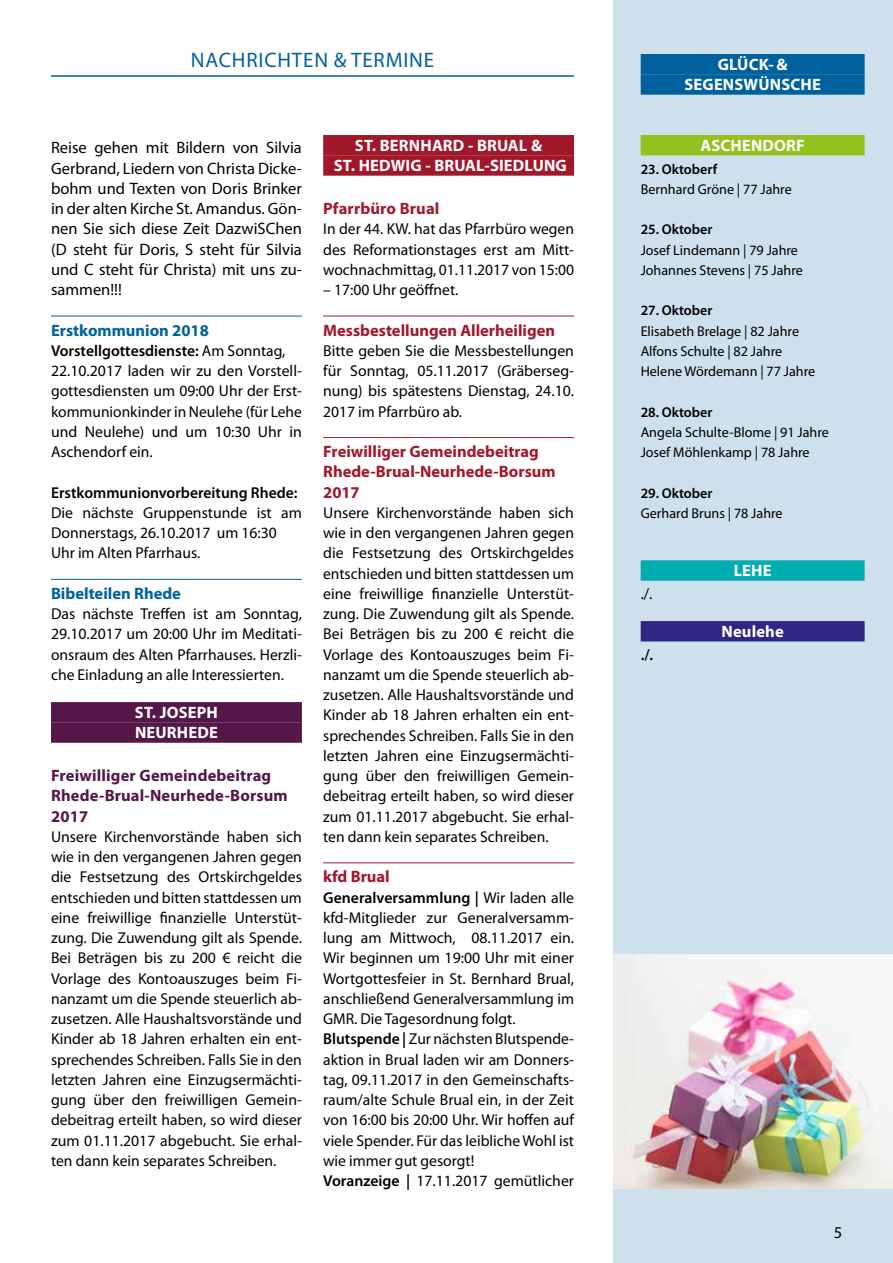
<style>
.page{position:relative;width:893px;height:1263px;background:#fff}
.page>*{position:absolute;margin:0;border:0;box-sizing:border-box;transform-origin:0 0}
.t1{font:21px "Myriad Pro";letter-spacing:.04em;color:#00619d}
.t2{font:16.5px/20.2px "Myriad Pro";color:#000;text-align:justify}
.t3{font:700 16.5px/20.2px "Myriad Pro";color:#a1182b}
.t4{font:700 16.5px/20.2px "Myriad Pro";letter-spacing:.01em;color:#fff;text-align:center}
.t5{font:700 16.5px/20.2px "Myriad Pro";letter-spacing:.01em;color:#541747}
.t6{font:700 16.5px "Myriad Pro";color:#00619d}
.t7{font:15.75px/20.2px "Myriad Pro";color:#000;text-align:justify}
.t8{font:600 15.75px "Myriad Pro";color:#000}
.t9{font:14.25px/20.2px "Myriad Pro";color:#000}
.t10{font:600 14.25px "Myriad Pro";color:#000}
.s1{font-weight:600}
</style>
<div class="page">
<div style="left:613px;top:0;width:280px;height:1263px;background:#cde0eb"></div>
<hr style="left:51px;top:316px;width:251px;height:1px;background:#00619d">
<hr style="left:51px;top:579px;width:251px;height:1px;background:#00619d">
<div style="left:51px;top:702px;width:251px;height:20px;background:#541747"></div>
<div style="left:51px;top:722px;width:251px;height:21px;background:#541747"></div>
<div style="left:323px;top:135px;width:251px;height:20px;background:#a1182b"></div>
<div style="left:323px;top:155px;width:251px;height:21px;background:#a1182b"></div>
<hr style="left:323px;top:316px;width:251px;height:1px;background:#a1182b">
<hr style="left:323px;top:437px;width:251px;height:1px;background:#a1182b">
<hr style="left:323px;top:862px;width:251px;height:1px;background:#a1182b">
<hr style="left:51px;top:75px;width:523px;height:2px;background:#00619d">
<div style="left:641px;top:54px;width:224px;height:20px;background:#00619d"></div>
<div style="left:641px;top:74px;width:224px;height:21px;background:#00619d"></div>
<div style="left:641px;top:135px;width:224px;height:20px;background:#95c11f"></div>
<div style="left:641px;top:560px;width:224px;height:21px;background:#00adb1"></div>
<div style="left:641px;top:621px;width:224px;height:20px;background:#312783"></div>
<img style="left:613px;top:955px;width:280px;height:233px">
<h1 class="t1" style="left:191px;top:47px;width:245px">NACHRICHTEN &amp; TERMINE</h1>
<p class="t4" style="left:684px;top:54px;width:138px">GLÜCK-&amp;<br>SEGENSWÜNSCHE</p>
<p class="t2" style="left:51px;top:137px;width:252px">Reise gehen mit Bildern von Silvia Gerbrand, Liedern von Christa Dicke&shy;bohm und Texten von Doris Brinker in der alten Kirche St. Amandus. Gön&shy;nen Sie sich diese Zeit DazwiSChen (D steht für Doris, S steht für Silvia und C steht für Christa) mit uns zu&shy;sammen!!!</p>
<p class="t6" style="left:51px;top:319px;width:159px">Erstkommunion 2018</p>
<p class="t7" style="left:51px;top:340px;width:252px;text-align:left"><span class="s1">Vorstellgottesdienste:</span> Am Sonntag, 22.10.2017 laden wir zu den Vorstell&shy;gottesdiensten um 09:00 Uhr der Erst&shy;kommunionkinder in Neulehe (für Lehe und Neulehe) und um 10:30 Uhr in Aschendorf ein.</p>
<p class="t8" style="left:51px;top:482px;width:248px">Erstkommunionvorbereitung Rhede:</p>
<p class="t7" style="left:51px;top:502px;width:252px;text-align:left">Die nächste Gruppenstunde ist am<br>Donnerstags, 26.10.2017 um 16:30<br>Uhr im Alten Pfarrhaus.</p>
<p class="t6" style="left:51px;top:582px;width:131px">Bibelteilen Rhede</p>
<p class="t7" style="left:51px;top:603px;width:252px">Das nächste Treffen ist am Sonntag, 29.10.2017 um 20:00 Uhr im Meditati&shy;onsraum des Alten Pfarrhauses. Herzli&shy;che Einladung an alle Interessierten.</p>
<p class="t4" style="left:135px;top:702px;width:84px;text-align:left">ST. JOSEPH<br>NEURHEDE</p>
<p class="t5" style="left:51px;top:765px;width:238px">Freiwilliger Gemeindebeitrag<br>Rhede-Brual-Neurhede-Borsum<br>2017</p>
<p class="t7" style="left:51px;top:826px;width:252px">Unsere Kirchenvorstände haben sich wie in den vergangenen Jahren gegen die Festsetzung des Ortskirchgeldes entschieden und bitten stattdessen um eine freiwillige finanzielle Unterstüt&shy;zung. Die Zuwendung gilt als Spende.<br>Bei Beträgen bis zu 200 € reicht die Vorlage des Kontoauszuges beim Fi&shy;nanzamt um die Spende steuerlich ab&shy;zusetzen. Alle Haushaltsvorstände und Kinder ab 18 Jahren erhalten ein ent&shy;sprechendes Schreiben. Falls Sie in den letzten Jahren eine Einzugsermächti&shy;gung über den freiwilligen Gemein&shy;debeitrag erteilt haben, so wird dieser zum 01.11.2017 abgebucht. Sie erhal&shy;ten dann kein separates Schreiben.</p>
<p class="t4" style="left:334px;top:135px;width:235px">ST. BERNHARD - BRUAL &amp;<br>ST. HEDWIG - BRUAL-SIEDLUNG</p>
<p class="t3" style="left:323px;top:198px;width:118px">Pfarrbüro Brual</p>
<p class="t7" style="left:323px;top:219px;width:252px">In der 44. KW. hat das Pfarrbüro wegen des Reformationstages erst am Mitt&shy;wochnachmittag, 01.11.2017 von 15:00</p>
<p class="t7" style="left:323px;top:279px;width:137px">– 17:00 Uhr geöffnet.</p>
<p class="t3" style="left:323px;top:319px;width:233px">Messbestellungen Allerheiligen</p>
<p class="t7" style="left:323px;top:340px;width:252px">Bitte geben Sie die Messbestellungen für Sonntag, 05.11.2017 (Gräberseg&shy;nung) bis spätestens Dienstag, 24.10.<br>2017 im Pfarrbüro ab.</p>
<p class="t3" style="left:323px;top:441px;width:234px">Freiwilliger Gemeindebeitrag<br>Rhede-Brual-Neurhede-Borsum<br>2017</p>
<p class="t7" style="left:323px;top:502px;width:252px">Unsere Kirchenvorstände haben sich wie in den vergangenen Jahren gegen die Festsetzung des Ortskirchgeldes entschieden und bitten stattdessen um eine freiwillige finanzielle Unterstüt&shy;zung. Die Zuwendung gilt als Spende.<br>Bei Beträgen bis zu 200 € reicht die Vorlage des Kontoauszuges beim Fi&shy;nanzamt um die Spende steuerlich ab&shy;zusetzen. Alle Haushaltsvorstände und Kinder ab 18 Jahren erhalten ein ent&shy;sprechendes Schreiben. Falls Sie in den letzten Jahren eine Einzugsermächti&shy;gung über den freiwilligen Gemein&shy;debeitrag erteilt haben, so wird dieser zum 01.11.2017 abgebucht. Sie erhal&shy;ten dann kein separates Schreiben.</p>
<p class="t3" style="left:323px;top:866px;width:68px">kfd Brual</p>
<p class="t7" style="left:323px;top:887px;width:252px;text-align:left"><span class="s1">Generalversammlung |</span> Wir laden alle kfd-Mitglieder zur Generalversamm&shy;lung am Mittwoch, 08.11.2017 ein.<br>Wir beginnen um 19:00 Uhr mit einer Wortgottesfeier in St. Bernhard Brual, anschließend Generalversammlung im GMR. Die Tagesordnung folgt.<br><span class="s1">Blutspende |</span> Zur nächsten Blutspende&shy;aktion in Brual laden wir am Donners&shy;tag, 09.11.2017 in den Gemeinschafts&shy;raum/alte Schule Brual ein, in der Zeit von 16:00 bis 20:00 Uhr. Wir hoffen auf viele Spender. Für das leibliche Wohl ist wie immer gut gesorgt!<br><span class="s1">Voranzeige |</span> 17.11.2017 gemütlicher</p>
<p class="t4" style="left:700px;top:135px;width:106px">ASCHENDORF</p>
<p class="t10" style="left:641px;top:160px;width:78px">23. Oktoberf</p>
<p class="t9" style="left:641px;top:179px;width:153px">Bernhard Gröne | 77 Jahre</p>
<p class="t10" style="left:641px;top:220px;width:73px">25. Oktober</p>
<p class="t9" style="left:641px;top:239px;width:164px">Josef Lindemann | 79 Jahre<br>Johannes Stevens | 75 Jahre</p>
<p class="t10" style="left:641px;top:301px;width:73px">27. Oktober</p>
<p class="t9" style="left:641px;top:320px;width:176px">Elisabeth Brelage | 82 Jahre<br>Alfons Schulte | 82 Jahre<br>Helene Wördemann | 77 Jahre</p>
<p class="t10" style="left:641px;top:403px;width:73px">28. Oktober</p>
<p class="t9" style="left:641px;top:422px;width:190px">Angela Schulte-Blome | 91 Jahre<br>Josef Möhlenkamp | 78 Jahre</p>
<p class="t10" style="left:641px;top:484px;width:73px">29. Oktober</p>
<p class="t9" style="left:641px;top:503px;width:144px">Gerhard Bruns | 78 Jahre</p>
<p class="t7" style="left:641px;top:583px;width:13px">./.</p>
<p class="t8" style="left:641px;top:644px;width:14px">./.</p>
<p class="t4" style="left:734px;top:560px;width:39px">LEHE</p>
<p class="t4" style="left:721px;top:621px;width:64px">Neulehe</p>
<p class="t2" style="left:834px;top:1221px;width:10px">5</p>
</div>
